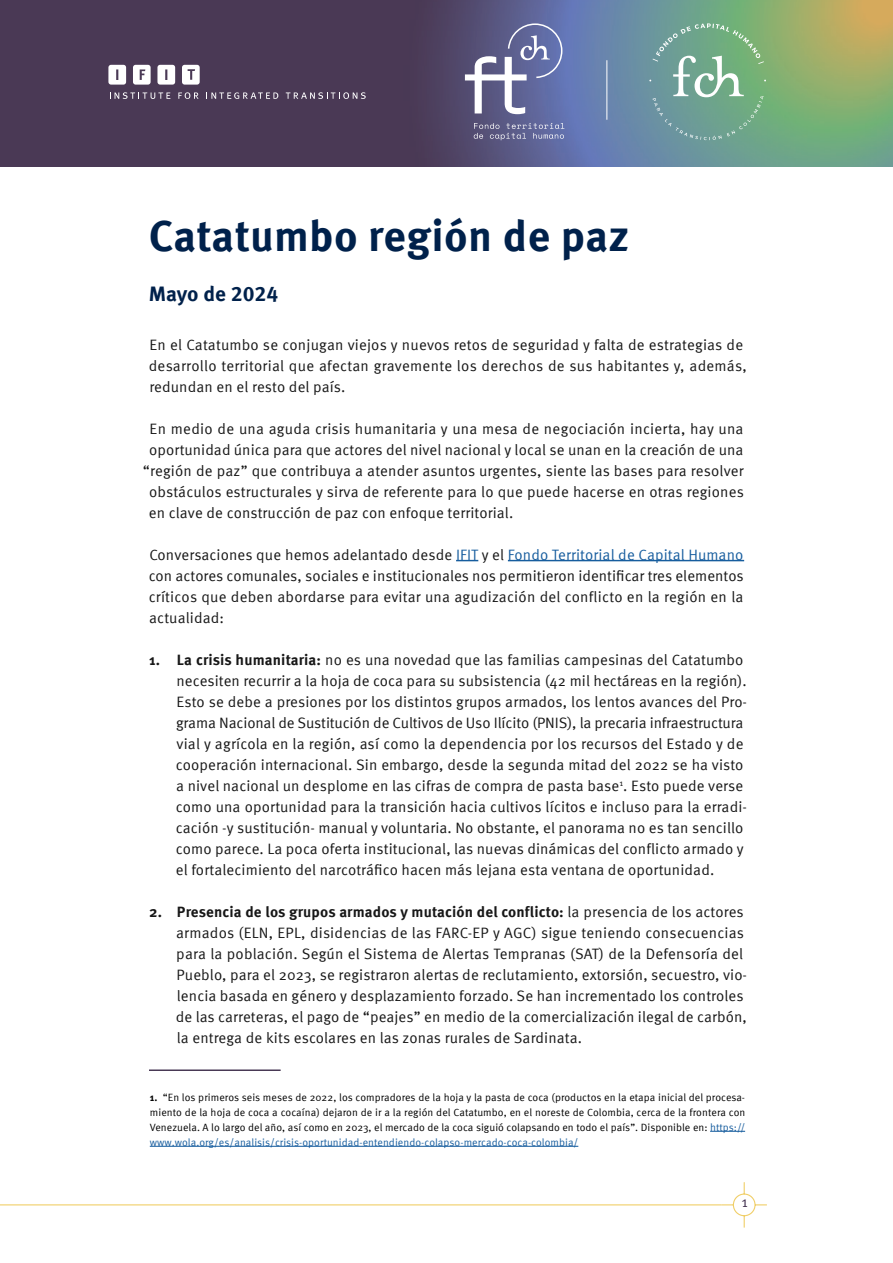
<style>
.page{position:relative;width:893px;height:1263px;background:#fff}
.page>*{position:absolute;margin:0;border:0;box-sizing:border-box;transform-origin:0 0}
.Título_Principal{font:700 43.5px "Meta Pro";letter-spacing:.01em;color:#00214b}
.Títulos_texto_cuerpo{font:700 21px "Meta Pro";color:#00214b}
.Cuerpo_de_texto{font:15px/21px "Meta Pro";letter-spacing:.01em;color:#171717}
.t1{font:15px "Meta Pro";color:#493955}
.Referencias{font:10.5px/15px "Meta Pro";letter-spacing:.005em;color:#000;text-align:justify}
.s1{color:#175d9e}
.s2{font-weight:700}
</style>
<div class="page">
<img style="left:0;top:0;width:893px;height:167px">
<svg style="left:110px;top:92px;width:60px;height:7px"></svg>
<svg style="left:178px;top:92px;width:21px;height:7px"></svg>
<svg style="left:206px;top:92px;width:72px;height:7px"></svg>
<svg style="left:286px;top:92px;width:80px;height:7px"></svg>
<svg style="left:108px;top:65px;width:18px;height:20px"></svg>
<svg style="left:157px;top:65px;width:18px;height:20px"></svg>
<svg style="left:182px;top:65px;width:18px;height:20px"></svg>
<svg style="left:133px;top:65px;width:18px;height:20px"></svg>
<svg style="left:465px;top:23px;width:97px;height:91px;background:#797ca4"></svg>
<svg style="left:474px;top:123px;width:90px;height:17px;background:#73759e"></svg>
<svg style="left:649px;top:23px;width:117px;height:117px;background:#7aaa95"></svg>
<hr style="left:607px;top:60px;width:1px;height:60px;background:#fff">
<svg style="left:456px;top:560px;width:22px;height:1px"></svg>
<hr style="left:508px;top:560px;width:236px;height:1px;background:#175d9e">
<hr style="left:710px;top:1131px;width:35px;height:1px;background:#175d9e">
<hr style="left:150px;top:1146px;width:428px;height:1px;background:#175d9e">
<svg style="left:720px;top:1182px;width:47px;height:46px"></svg>
<hr style="left:0;top:1204px;width:721px;height:1px;background:#eaba27">
<hr style="left:149px;top:1069px;width:132px;height:2px;background:#493955">
<p class="Título_Principal" style="left:149px;top:201px;width:482px">Catatumbo región de paz</p>
<p class="Títulos_texto_cuerpo" style="left:149px;top:277px;width:131px">Mayo de 2024</p>
<p class="Cuerpo_de_texto" style="left:149px;top:333px;width:600px">En el Catatumbo se conjugan viejos y nuevos retos de seguridad y falta de estrategias de desarrollo territorial que afectan gravemente los derechos de sus habitantes y, además, redundan en el resto del país.</p>
<p class="Cuerpo_de_texto" style="left:150px;top:417px;width:595px">En medio de una aguda crisis humanitaria y una mesa de negociación incierta, hay una</p>
<p class="Cuerpo_de_texto" style="left:149px;top:438px;width:596px">oportunidad única para que actores del nivel nacional y local se unan en la creación de una</p>
<p class="Cuerpo_de_texto" style="left:143px;top:459px;width:602px">“región de paz” que contribuya a atender asuntos urgentes, siente las bases para resolver</p>
<p class="Cuerpo_de_texto" style="left:149px;top:480px;width:596px">obstáculos estructurales y sirva de referente para lo que puede hacerse en otras regiones</p>
<p class="Cuerpo_de_texto" style="left:149px;top:501px;width:366px">en clave de construcción de paz con enfoque territorial.</p>
<p class="Cuerpo_de_texto" style="left:149px;top:543px;width:596px;text-align:justify">Conversaciones que hemos adelantado desde <span class="s1">IFIT</span> y el <span class="s1">Fondo Territorial de Capital Humano </span>con actores comunales, sociales e institucionales nos permitieron identificar tres elementos críticos que deben abordarse para evitar una agudización del conflicto en la región en la actualidad:</p>
<p class="Cuerpo_de_texto" style="left:176px;top:648px;width:573px;text-indent:-27px"><span class="s2">1. La crisis humanitaria:</span> no es una novedad que las familias campesinas del Catatumbo necesiten recurrir a la hoja de coca para su subsistencia (42 mil hectáreas en la región).<br>Esto se debe a presiones por los distintos grupos armados, los lentos avances del Pro&shy;grama Nacional de Sustitución de Cultivos de Uso Ilícito (PNIS), la precaria infraestructura vial y agrícola en la región, así como la dependencia por los recursos del Estado y de cooperación internacional. Sin embargo, desde la segunda mitad del 2022 se ha visto a nivel nacional un desplome en las cifras de compra de pasta base<sup>1</sup>. Esto puede verse como una oportunidad para la transición hacia cultivos lícitos e incluso para la erradi&shy;cación -y sustitución- manual y voluntaria. No obstante, el panorama no es tan sencillo como parece. La poca oferta institucional, las nuevas dinámicas del conflicto armado y el fortalecimiento del narcotráfico hacen más lejana esta ventana de oportunidad.</p>
<p class="Cuerpo_de_texto" style="left:176px;top:900px;width:573px;text-indent:-27px"><span class="s2">2. Presencia de los grupos armados y mutación del conflicto:</span> la presencia de los actores armados (ELN, EPL, disidencias de las FARC-EP y AGC) sigue teniendo consecuencias para la población. Según el Sistema de Alertas Tempranas (SAT) de la Defensoría del Pueblo, para el 2023, se registraron alertas de reclutamiento, extorsión, secuestro, vio&shy;lencia basada en género y desplazamiento forzado. Se han incrementado los controles de las carreteras, el pago de “peajes” en medio de la comercialización ilegal de carbón, la entrega de kits escolares en las zonas rurales de Sardinata.</p>
<p class="Referencias" style="left:150px;top:1089px;width:597px"><span class="s2">1.</span> “En los primeros seis meses de 2022, los compradores de la hoja y la pasta de coca (productos en la etapa inicial del procesa&shy;miento de la hoja de coca a cocaína) dejaron de ir a la región del Catatumbo, en el noreste de Colombia, cerca de la frontera con Venezuela. A lo largo del año, así como en 2023, el mercado de la coca siguió colapsando en todo el país”. Disponible en: <span class="s1">https:// www.wola.org/es/analisis/crisis-oportunidad-entendiendo-colapso-mercado-coca-colombia/</span></p>
<p class="t1" style="left:741px;top:1191px;width:8px">1</p>
</div>
